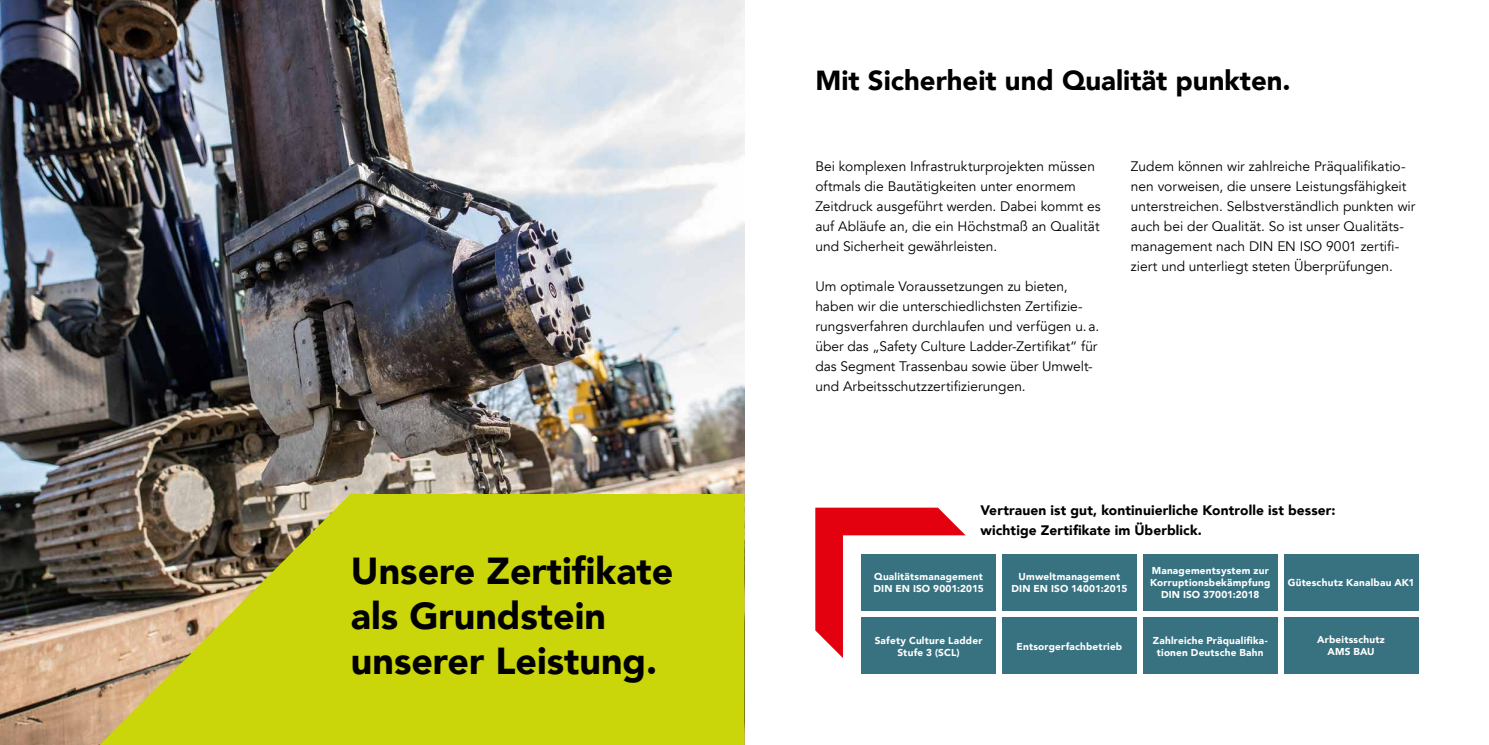
<style>
.page{position:relative;width:1489px;height:745px;background:#fff}
.page>*{position:absolute;margin:0;border:0;box-sizing:border-box;transform-origin:0 0}
.t1{font:900 37.5px/45px "Avenir";color:#000}
.t2{font:900 27.5px "Avenir";color:#000}
.t3{font:13.75px/20px "Avenir";color:#000}
.t4{font:900 13.75px/20px "Avenir";letter-spacing:.01em;color:#000}
.t5{font:900 10px/12px "Avenir";letter-spacing:.02em;color:#fff;text-align:center}
</style>
<div class="page">
<img style="left:0;top:0;width:744px;height:744px">
<svg style="left:100px;top:493px;width:644px;height:251px;background:#bec31d"></svg>
<svg style="left:815px;top:507px;width:150px;height:150px"></svg>
<div style="left:1002px;top:617px;width:134px;height:56px;background:#38717f"></div>
<div style="left:861px;top:617px;width:134px;height:56px;background:#38717f"></div>
<div style="left:1143px;top:617px;width:134px;height:56px;background:#38717f"></div>
<div style="left:1283px;top:553px;width:134px;height:57px;background:#38717f"></div>
<div style="left:1283px;top:617px;width:134px;height:56px;background:#38717f"></div>
<div style="left:1143px;top:553px;width:134px;height:57px;background:#38717f"></div>
<div style="left:1002px;top:553px;width:134px;height:57px;background:#38717f"></div>
<div style="left:861px;top:553px;width:134px;height:57px;background:#38717f"></div>
<h1 class="t1" style="left:351px;top:547px;width:324px">Unsere Zertifikate als Grundstein unserer Leistung.</h1>
<h2 class="t2" style="left:815px;top:57px;width:477px">Mit Sicherheit und Qualität punkten.</h2>
<p class="t3" style="left:815px;top:156px;width:287px">Bei komplexen Infrastrukturprojekten müssen oftmals die Bautätigkeiten unter enormem Zeitdruck ausgeführt werden. Dabei kommt es auf Abläufe an, die ein Höchstmaß an Qualität und Sicherheit gewährleisten.</p>
<p class="t3" style="left:815px;top:276px;width:285px">Um optimale Voraussetzungen zu bieten, haben wir die unterschiedlichsten Zertifizie&shy;rungsverfahren durchlaufen und verfügen u.a. über das „Safety Culture Ladder-Zertifikat“ für das Segment Trassenbau sowie über Umwelt&shy;und Arbeitsschutzzertifizierungen.</p>
<p class="t3" style="left:1130px;top:157px;width:286px">Zudem können wir zahlreiche Präqualifikatio&shy;nen vorweisen, die unsere Leistungsfähigkeit unterstreichen. Selbstverständlich punkten wir auch bei der Qualität. So ist unser Qualitäts&shy;management nach DIN EN ISO 9001 zertifi&shy;ziert und unterliegt steten Überprüfungen.</p>
<p class="t4" style="left:980px;top:499px;width:356px">Vertrauen ist gut, kontinuierliche Kontrolle ist besser: wichtige Zertifikate im Überblick.</p>
<p class="t5" style="left:873px;top:569px;width:112px;text-align:left">Qualitätsmanagement<br>DIN EN ISO 9001:2015</p>
<p class="t5" style="left:1011px;top:569px;width:117px">Umweltmanagement<br>DIN EN ISO 14001:2015</p>
<p class="t5" style="left:1150px;top:563px;width:122px">Managementsystem zur<br>Korruptionsbekämpfung<br>DIN ISO 37001:2018</p>
<p class="t5" style="left:1287px;top:575px;width:128px">Güteschutz Kanalbau AK1</p>
<p class="t5" style="left:874px;top:633px;width:109px">Safety Culture Ladder<br>Stufe 3 (SCL)</p>
<p class="t5" style="left:1317px;top:633px;width:69px">Arbeitsschutz<br>AMS BAU</p>
<p class="t5" style="left:1152px;top:633px;width:116px">Zahlreiche Präqualifika&shy;tionen Deutsche Bahn</p>
<p class="t5" style="left:1016px;top:639px;width:107px">Entsorgerfachbetrieb</p>
</div>
